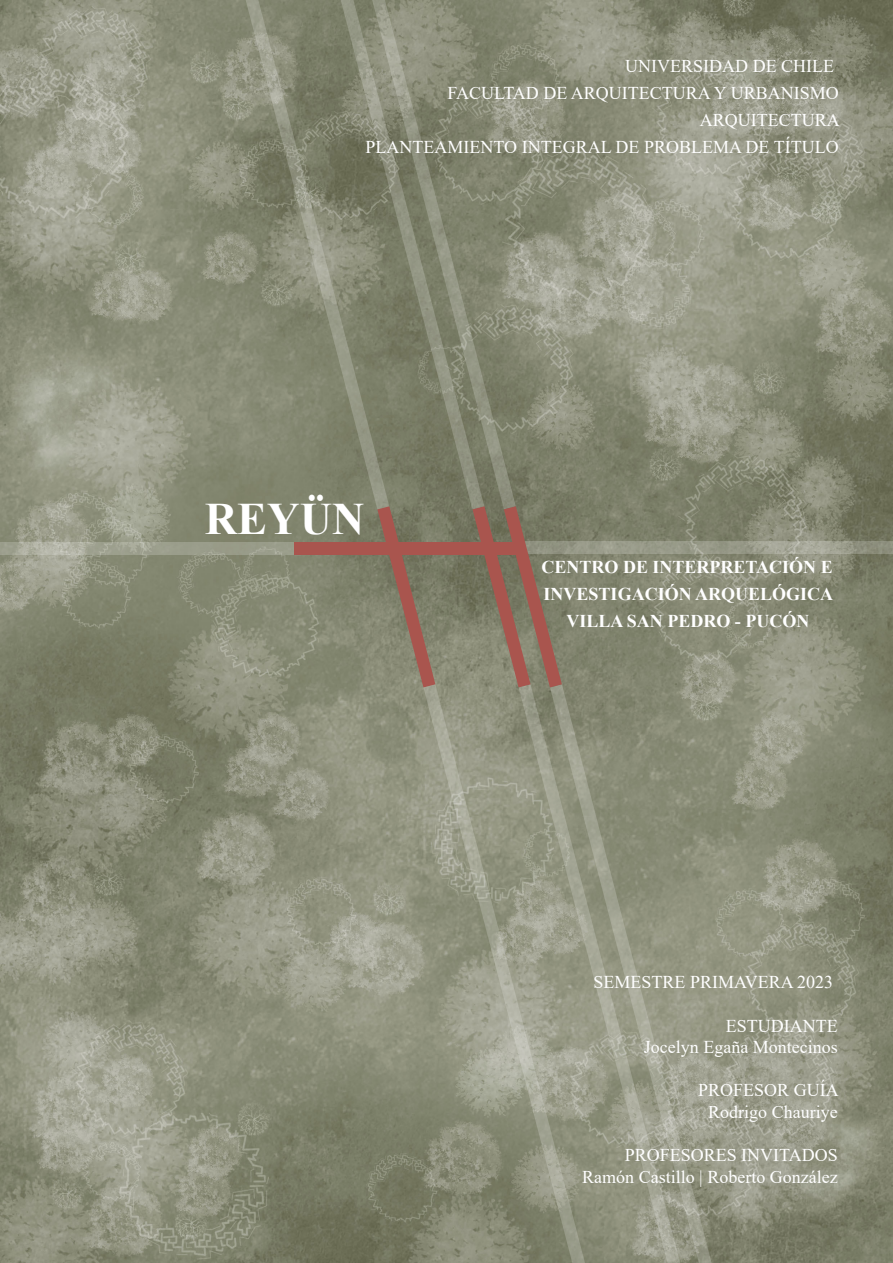
<style>
.page{position:relative;width:893px;height:1263px;background:#fff}
.page>*{position:absolute;margin:0;border:0;box-sizing:border-box;transform-origin:0 0}
.t1{font:700 45px "Times New Roman";color:#fff}
.t2{font:18px "Times New Roman";color:#fff}
.t3{font:700 18px "Times New Roman";color:#fff}
</style>
<div class="page">
<img style="left:0;top:0;width:893px;height:1263px">
<svg style="left:377px;top:509px;width:58px;height:178px;background:#887765"></svg>
<svg style="left:244px;top:0;width:95px;height:509px;background:#858872"></svg>
<svg style="left:423px;top:684px;width:96px;height:579px;background:#949682"></svg>
<svg style="left:519px;top:687px;width:31px;height:576px;background:#979886"></svg>
<svg style="left:550px;top:684px;width:162px;height:579px;background:#949682"></svg>
<svg style="left:562px;top:541px;width:331px;height:12px;background:#9a9c8b"></svg>
<svg style="left:484px;top:0;width:32px;height:506px;background:#838671"></svg>
<svg style="left:339px;top:0;width:145px;height:509px;background:#828570"></svg>
<svg style="left:0;top:542px;width:294px;height:12px;background:#a1a493"></svg>
<div style="left:294px;top:542px;width:230px;height:12px;background:#a9554e"></div>
<svg style="left:472px;top:506px;width:90px;height:181px;background:#8a7261"></svg>
<p class="t2" style="left:625px;top:53px;width:210px">UNIVERSIDAD DE CHILE</p>
<p class="t2" style="left:447px;top:80px;width:393px">FACULTAD DE ARQUITECTURA Y URBANISMO</p>
<p class="t2" style="left:700px;top:107px;width:141px">ARQUITECTURA</p>
<p class="t2" style="left:365px;top:134px;width:475px">PLANTEAMIENTO INTEGRAL DE PROBLEMA DE TÍTULO</p>
<p class="t1" style="left:205px;top:486px;width:161px">REYÜN</p>
<p class="t3" style="left:542px;top:554px;width:293px">CENTRO DE INTERPRETACIÓN E</p>
<p class="t3" style="left:544px;top:581px;width:291px">INVESTIGACIÓN ARQUELÓGICA</p>
<p class="t3" style="left:566px;top:608px;width:245px">VILLA SAN PEDRO - PUCÓN</p>
<p class="t2" style="left:594px;top:970px;width:241px">SEMESTRE PRIMAVERA 2023</p>
<p class="t2" style="left:726px;top:1013px;width:113px">ESTUDIANTE</p>
<p class="t2" style="left:644px;top:1034px;width:195px">Jocelyn Egaña Montecinos</p>
<p class="t2" style="left:698px;top:1078px;width:142px">PROFESOR GUÍA</p>
<p class="t2" style="left:708px;top:1099px;width:131px">Rodrigo Chauriye</p>
<p class="t2" style="left:625px;top:1142px;width:215px">PROFESORES INVITADOS</p>
<p class="t2" style="left:582px;top:1164px;width:257px">Ramón Castillo | Roberto González</p>
</div>
